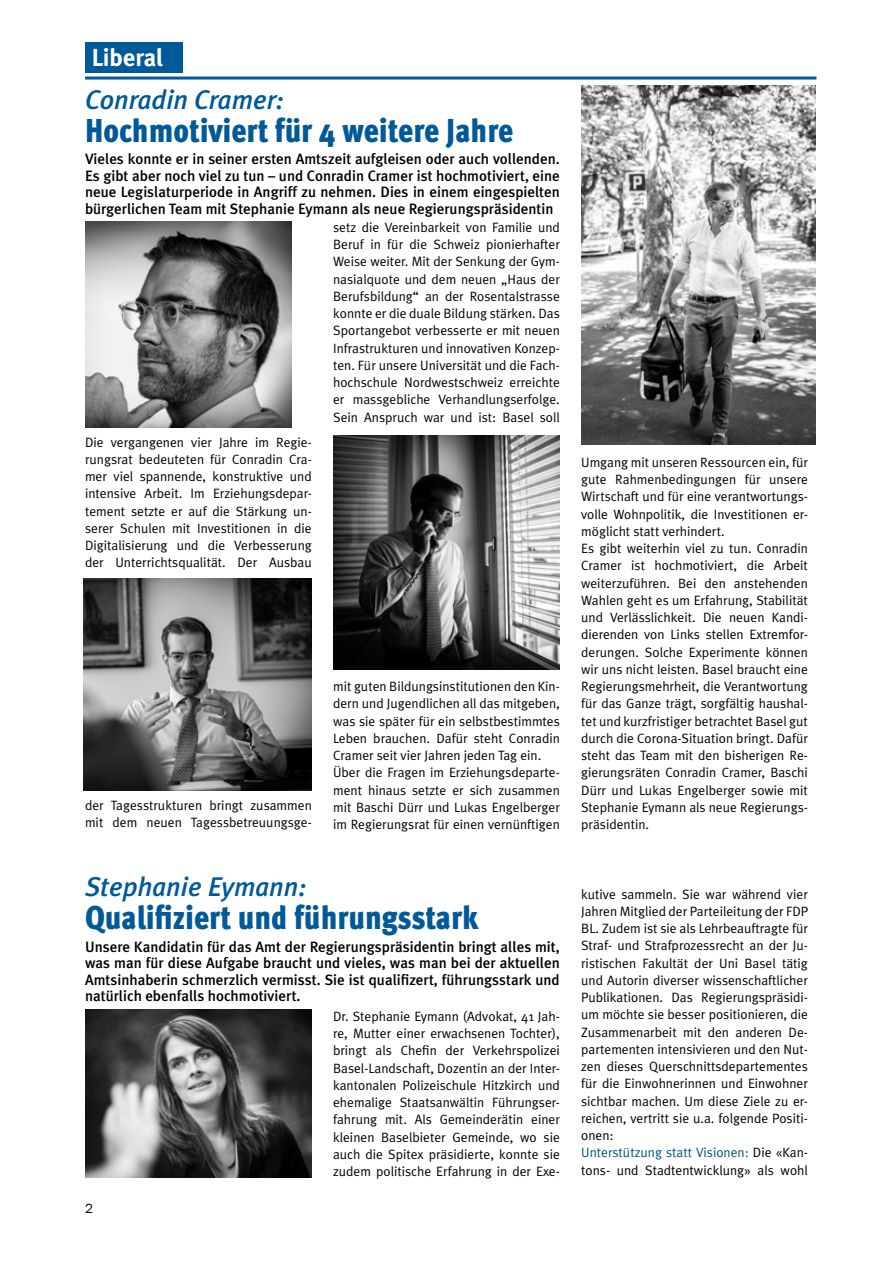
<style>
.page{position:relative;width:893px;height:1263px;background:#fff}
.page>*{position:absolute;margin:0;border:0;box-sizing:border-box;transform-origin:0 0}
.t1{font:900 condensed 33px "Meta OT";color:#005999}
.t2{font:italic 500 27px "Meta Plus";color:#005999}
.t3{font:700 24.6px "Meta";color:#fff}
.t4{font:500 15px/16.5px "Meta Plus";color:#000;text-align:justify}
.t5{font:13.5px/17.2px "Meta Plus Normal";color:#000}
.t6{font:13.5px "Franklin Gothic";color:#000}
.s1{color:#005581}
</style>
<div class="page">
<hr style="left:85px;top:77px;width:731px;height:3px;background:#005999">
<div style="left:85px;top:43px;width:98px;height:30px;background:#005999"></div>
<img style="left:85px;top:221px;width:207px;height:207px">
<img style="left:84px;top:578px;width:228px;height:213px">
<img style="left:581px;top:85px;width:234px;height:359px">
<img style="left:333px;top:436px;width:226px;height:233px">
<img style="left:85px;top:1009px;width:227px;height:169px">
<h3 class="t3" style="left:91px;top:44px;width:73px">Liberal</h3>
<h2 class="t2" style="left:85px;top:84px;width:201px">Conradin Cramer:</h2>
<h1 class="t1" style="left:85px;top:110px;width:430px">Hochmotiviert für 4 weitere Jahre</h1>
<p class="t4" style="left:85px;top:151px;width:476px">Vieles konnte er in seiner ersten Amtszeit aufgleisen oder auch vollenden.<br>Es gibt aber noch viel zu tun – und Conradin Cramer ist hochmotiviert, eine neue Legislaturperiode in Angriff zu nehmen. Dies in einem eingespielten bürgerlichen Team mit Stephanie Eymann als neue Regierungspräsidentin</p>
<p class="t5" style="left:85px;top:433px;width:228px;text-align:justify">Die vergangenen vier Jahre im Regie&shy;rungsrat bedeuteten für Conradin Cra&shy;mer viel spannende, konstruktive und intensive Arbeit. Im Erziehungsdepar&shy;tement setzte er auf die Stärkung un&shy;serer Schulen mit Investitionen in die Digitalisierung und die Verbesserung der Unterrichtsqualität. Der Ausbau</p>
<p class="t5" style="left:333px;top:218px;width:228px;text-align:justify">setz die Vereinbarkeit von Familie und Beruf in für die Schweiz pionierhafter Weise weiter. Mit der Senkung der Gym&shy;nasialquote und dem neuen „Haus der Berufsbildung“ an der Rosentalstrasse konnte er die duale Bildung stärken. Das Sportangebot verbesserte er mit neuen Infrastrukturen und innovativen Konzep&shy;ten. Für unsere Universität und die Fach&shy;hochschule Nordwestschweiz erreichte er massgebliche Verhandlungserfolge.<br>Sein Anspruch war und ist: Basel soll</p>
<p class="t5" style="left:85px;top:797px;width:228px">der Tagesstrukturen bringt zusammen mit dem neuen Tagessbetreuungsge-</p>
<p class="t5" style="left:333px;top:678px;width:228px">mit guten Bildungsinstitutionen den Kin&shy;dern und Jugendlichen all das mitgeben, was sie später für ein selbstbestimmtes Leben brauchen. Dafür steht Conradin Cramer seit vier Jahren jeden Tag ein.<br>Über die Fragen im Erziehungsdeparte&shy;ment hinaus setzte er sich zusammen mit Baschi Dürr und Lukas Engelberger im Regierungsrat für einen vernünftigen</p>
<h2 class="t2" style="left:85px;top:871px;width:223px">Stephanie Eymann:</h2>
<h1 class="t1" style="left:85px;top:896px;width:395px">Qualifiziert und führungsstark</h1>
<p class="t4" style="left:85px;top:938px;width:476px">Unsere Kandidatin für das Amt der Regierungspräsidentin bringt alles mit, was man für diese Aufgabe braucht und vieles, was man bei der aktuellen Amtsinhaberin schmerzlich vermisst. Sie ist qualifizert, führungsstark und natürlich ebenfalls hochmotiviert.</p>
<p class="t6" style="left:85px;top:1200px;width:9px">2</p>
<p class="t5" style="left:333px;top:1007px;width:228px;text-align:justify">Dr. Stephanie Eymann (Advokat, 41 Jah&shy;re, Mutter einer erwachsenen Tochter), bringt als Chefin der Verkehrspolizei Basel-Landschaft, Dozentin an der Inter&shy;kantonalen Polizeischule Hitzkirch und ehemalige Staatsanwältin Führungser&shy;fahrung mit. Als Gemeinderätin einer kleinen Baselbieter Gemeinde, wo sie auch die Spitex präsidierte, konnte sie zudem politische Erfahrung in der Exe-</p>
<p class="t5" style="left:581px;top:453px;width:228px">Umgang mit unseren Ressourcen ein, für gute Rahmenbedingungen für unsere Wirtschaft und für eine verantwortungs&shy;volle Wohnpolitik, die Investitionen er&shy;möglicht statt verhindert.<br>Es gibt weiterhin viel zu tun. Conradin Cramer ist hochmotiviert, die Arbeit weiterzuführen. Bei den anstehenden Wahlen geht es um Erfahrung, Stabilität und Verlässlichkeit. Die neuen Kandi&shy;dierenden von Links stellen Extremfor&shy;derungen. Solche Experimente können wir uns nicht leisten. Basel braucht eine Regierungsmehrheit, die Verantwortung für das Ganze trägt, sorgfältig haushal&shy;tet und kurzfristiger betrachtet Basel gut durch die Corona-Situation bringt. Dafür steht das Team mit den bisherigen Re&shy;gierungsräten Conradin Cramer, Baschi Dürr und Lukas Engelberger sowie mit Stephanie Eymann als neue Regierungs&shy;präsidentin.</p>
<p class="t5" style="left:581px;top:885px;width:229px">kutive sammeln. Sie war während vier Jahren Mitglied der Parteileitung der FDP BL. Zudem ist sie als Lehrbeauftragte für Straf- und Strafprozessrecht an der Ju&shy;ristischen Fakultät der Uni Basel tätig und Autorin diverser wissenschaftlicher Publikationen. Das Regierungspräsidi&shy;um möchte sie besser positionieren, die Zusammenarbeit mit den anderen De&shy;partementen intensivieren und den Nut&shy;zen dieses Querschnittsdepartementes für die Einwohnerinnen und Einwohner sichtbar machen. Um diese Ziele zu er&shy;reichen, vertritt sie u.a. folgende Positi&shy;onen:<br><span class="s1">Unterstützung statt Visionen:</span> Die «Kan&shy;tons- und Stadtentwicklung» als wohl</p>
</div>
